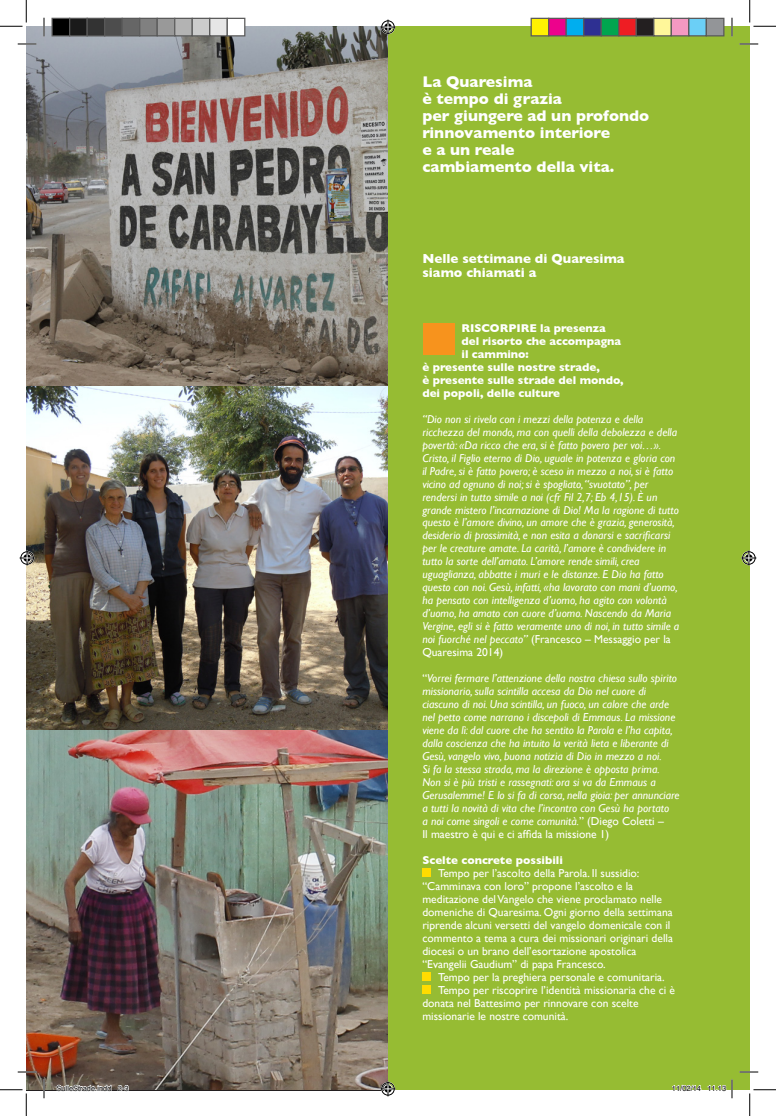
<style>
.page{position:relative;width:776px;height:1116px;background:#fff}
.page>*{position:absolute;margin:0;border:0;box-sizing:border-box;transform-origin:0 0}
.Testo{font:700 15.75px/17px "Gill Sans";color:#fff}
.Testo_bold{font:700 13.38px "Gill Sans";color:#fff}
.Testo-2{font:italic 11.5px/13px "Gill Sans";color:#fff}
.Testo-3{font:11.5px/13px "Gill Sans";color:#fff}
.Testo_bold-2{font:700 11.5px "Gill Sans";color:#fff}
.t1{font:7.5px "Helvetica";color:#000}
.s1{font-style:normal}
</style>
<div class="page">
<img style="left:27px;top:730px;width:361px;height:359px">
<div style="left:388px;top:26px;width:361px;height:1063px;background:#96bc33"></div>
<svg style="left:27px;top:26px;width:361px;height:360px;background:#837c77"></svg>
<div style="left:422px;top:868px;width:9px;height:9px;background:#ffdc01"></div>
<div style="left:422px;top:972px;width:9px;height:8px;background:#ffdc01"></div>
<div style="left:422px;top:985px;width:9px;height:8px;background:#ffdc01"></div>
<div style="left:423px;top:323px;width:31px;height:31px;background:#f7931d"></div>
<img style="left:27px;top:386px;width:361px;height:344px">
<svg style="left:18px;top:43px;width:18px;height:2px"></svg>
<svg style="left:739px;top:43px;width:19px;height:2px"></svg>
<svg style="left:18px;top:1071px;width:18px;height:1px"></svg>
<svg style="left:739px;top:1071px;width:19px;height:1px"></svg>
<svg style="left:43px;top:18px;width:2px;height:18px"></svg>
<svg style="left:43px;top:1079px;width:2px;height:19px"></svg>
<svg style="left:731px;top:18px;width:1px;height:18px"></svg>
<svg style="left:0;top:0;width:27px;height:27px"></svg>
<svg style="left:0;top:1089px;width:27px;height:26px"></svg>
<svg style="left:749px;top:0;width:26px;height:27px"></svg>
<svg style="left:749px;top:1089px;width:26px;height:26px"></svg>
<svg style="left:380px;top:20px;width:15px;height:15px"></svg>
<svg style="left:380px;top:1081px;width:15px;height:15px"></svg>
<svg style="left:20px;top:550px;width:15px;height:15px"></svg>
<svg style="left:741px;top:550px;width:15px;height:15px"></svg>
<div style="left:52px;top:18px;width:18px;height:18px;background:#000"></div>
<div style="left:51px;top:18px;width:19px;height:18px;border:1px solid #595959"></div>
<div style="left:70px;top:18px;width:17px;height:18px;background:#1a1a1a"></div>
<div style="left:69px;top:18px;width:19px;height:18px;border:1px solid #595959"></div>
<div style="left:87px;top:18px;width:18px;height:18px;background:#333"></div>
<div style="left:86px;top:18px;width:19px;height:18px;border:1px solid #595959"></div>
<div style="left:105px;top:18px;width:17px;height:18px;background:#4d4d4d"></div>
<div style="left:104px;top:18px;width:19px;height:18px;border:1px solid #595959"></div>
<div style="left:122px;top:18px;width:18px;height:18px;background:#666"></div>
<div style="left:121px;top:18px;width:19px;height:18px;border:1px solid #595959"></div>
<div style="left:140px;top:18px;width:17px;height:18px;background:#808080"></div>
<div style="left:139px;top:18px;width:19px;height:18px;border:1px solid #595959"></div>
<div style="left:157px;top:18px;width:18px;height:18px;background:#999"></div>
<div style="left:156px;top:18px;width:19px;height:18px;border:1px solid #595959"></div>
<div style="left:175px;top:18px;width:17px;height:18px;background:#b3b3b3"></div>
<div style="left:174px;top:18px;width:19px;height:18px;border:1px solid #595959"></div>
<div style="left:192px;top:18px;width:18px;height:18px;background:#ccc"></div>
<div style="left:191px;top:18px;width:19px;height:18px;border:1px solid #595959"></div>
<div style="left:210px;top:18px;width:17px;height:18px;background:#e6e6e6"></div>
<div style="left:209px;top:18px;width:19px;height:18px;border:1px solid #595959"></div>
<div style="left:227px;top:18px;width:18px;height:18px;background:#fff"></div>
<div style="left:226px;top:18px;width:19px;height:18px;border:1px solid #595959"></div>
<div style="left:531px;top:18px;width:17px;height:18px;background:#fff101"></div>
<div style="left:530px;top:18px;width:19px;height:18px;border:1px solid #595959"></div>
<div style="left:548px;top:18px;width:18px;height:18px;background:#ed028c"></div>
<div style="left:548px;top:18px;width:18px;height:18px;border:1px solid #595959"></div>
<div style="left:566px;top:18px;width:17px;height:18px;background:#00aeef"></div>
<div style="left:565px;top:18px;width:19px;height:18px;border:1px solid #595959"></div>
<div style="left:583px;top:18px;width:18px;height:18px;background:#2e3092"></div>
<div style="left:583px;top:18px;width:18px;height:18px;border:1px solid #595959"></div>
<div style="left:601px;top:18px;width:17px;height:18px;background:#00a54f"></div>
<div style="left:600px;top:18px;width:19px;height:18px;border:1px solid #595959"></div>
<div style="left:618px;top:18px;width:18px;height:18px;background:#ee1d23"></div>
<div style="left:618px;top:18px;width:18px;height:18px;border:1px solid #595959"></div>
<div style="left:636px;top:18px;width:17px;height:18px;background:#231f20"></div>
<div style="left:635px;top:18px;width:19px;height:18px;border:1px solid #595959"></div>
<div style="left:653px;top:18px;width:18px;height:18px;background:#fff79a"></div>
<div style="left:653px;top:18px;width:18px;height:18px;border:1px solid #595959"></div>
<div style="left:671px;top:18px;width:17px;height:18px;background:#f499c2"></div>
<div style="left:670px;top:18px;width:19px;height:18px;border:1px solid #595959"></div>
<div style="left:688px;top:18px;width:18px;height:18px;background:#6bcff6"></div>
<div style="left:688px;top:18px;width:18px;height:18px;border:1px solid #595959"></div>
<div style="left:706px;top:18px;width:17px;height:18px;background:#939598"></div>
<div style="left:705px;top:18px;width:19px;height:18px;border:1px solid #595959"></div>
<svg style="left:56px;top:1084px;width:73px;height:7px"></svg>
<svg style="left:672px;top:1084px;width:29px;height:6px"></svg>
<svg style="left:707px;top:1079px;width:25px;height:19px"></svg>
<p class="Testo" style="left:422px;top:73px;width:111px">La Quaresima</p>
<p class="Testo" style="left:422px;top:90px;width:141px">è tempo di grazia</p>
<p class="Testo" style="left:422px;top:107px;width:228px">per giungere ad un profondo rinnovamento interiore</p>
<p class="Testo" style="left:422px;top:141px;width:94px">e a un reale</p>
<p class="Testo" style="left:422px;top:158px;width:193px">cambiamento della vita.</p>
<p class="Testo_bold" style="left:422px;top:251px;width:203px">Nelle settimane di Quaresima</p>
<p class="Testo_bold" style="left:422px;top:264px;width:115px">siamo chiamati a</p>
<p class="Testo_bold-2" style="left:461px;top:321px;width:146px">RISCORPIRE la presenza</p>
<p class="Testo_bold-2" style="left:461px;top:334px;width:161px">del risorto che accompagna</p>
<p class="Testo_bold-2" style="left:461px;top:347px;width:69px">il cammino:</p>
<p class="Testo_bold-2" style="left:422px;top:360px;width:179px">è presente sulle nostre strade,</p>
<p class="Testo_bold-2" style="left:422px;top:373px;width:203px">è presente sulle strade del mondo,</p>
<p class="Testo_bold-2" style="left:422px;top:386px;width:139px">dei popoli, delle culture</p>
<p class="Testo-2" style="left:422px;top:412px;width:258px">“Dio non si rivela con i mezzi della potenza e della ricchezza del mondo, ma con quelli della debolezza e della povertà: «Da ricco che era, si è fatto povero per voi…».<br>Cristo, il Figlio eterno di Dio, uguale in potenza e gloria con il Padre, si è fatto povero; è sceso in mezzo a noi, si è fatto vicino ad ognuno di noi; si è spogliato, “svuotato”, per rendersi in tutto simile a noi (cfr Fil 2,7; Eb 4,15). È un grande mistero l’incarnazione di Dio! Ma la ragione di tutto questo è l’amore divino, un amore che è grazia, generosità, desiderio di prossimità, e non esita a donarsi e sacrificarsi per le creature amate. La carità, l’amore è condividere in tutto la sorte dell’amato. L’amore rende simili, crea uguaglianza, abbatte i muri e le distanze. E Dio ha fatto questo con noi. Gesù, infatti, «ha lavorato con mani d’uomo, ha pensato con intelligenza d’uomo, ha agito con volontà d’uomo, ha amato con cuore d’uomo. Nascendo da Maria Vergine, egli si è fatto veramente uno di noi, in tutto simile a noi fuorché nel peccato” <span class="s1">(Francesco – Messaggio per la Quaresima 2014)</span></p>
<p class="Testo-2" style="left:422px;top:672px;width:259px"><span class="s1">“</span>Vorrei fermare l’attenzione della nostra chiesa sullo spirito missionario, sulla scintilla accesa da Dio nel cuore di ciascuno di noi. Una scintilla, un fuoco, un calore che arde nel petto come narrano i discepoli di Emmaus. La missione viene da lì: dal cuore che ha sentito la Parola e l’ha capita, dalla coscienza che ha intuito la verità lieta e liberante di Gesù, vangelo vivo, buona notizia di Dio in mezzo a noi.<br>Si fa la stessa strada, ma la direzione è opposta prima.<br>Non si è più tristi e rassegnati: ora si va da Emmaus a Gerusalemme! E lo si fa di corsa, nella gioia: per annunciare a tutti la novità di vita che l’incontro con Gesù ha portato<br>a noi come singoli e come comunità.<span class="s1">” (Diego Coletti –<br>Il maestro è qui e ci affida la missione 1)</span></p>
<p class="Testo_bold-2" style="left:422px;top:853px;width:142px">Scelte concrete possibili</p>
<p class="Testo-3" style="left:422px;top:866px;width:252px;text-indent:16px">Tempo per l’ascolto della Parola. Il sussidio: “Camminava con loro” propone l’ascolto e la meditazione del Vangelo che viene proclamato nelle domeniche di Quaresima. Ogni giorno della settimana riprende alcuni versetti del vangelo domenicale con il commento a tema a cura dei missionari originari della diocesi o un brano dell’esortazione apostolica “Evangelii Gaudium” di papa Francesco.</p>
<p class="Testo-3" style="left:438px;top:970px;width:228px">Tempo per la preghiera personale e comunitaria.</p>
<p class="Testo-3" style="left:422px;top:983px;width:254px;text-indent:16px">Tempo per riscoprire l’identità missionaria che ci è donata nel Battesimo per rinnovare con scelte missionarie le nostre comunità.</p>
<p class="t1" style="left:56px;top:1082px;width:74px">SulleStrade.indd 2-3</p>
<p class="t1" style="left:671px;top:1082px;width:56px">11/02/14 11.13</p>
</div>
